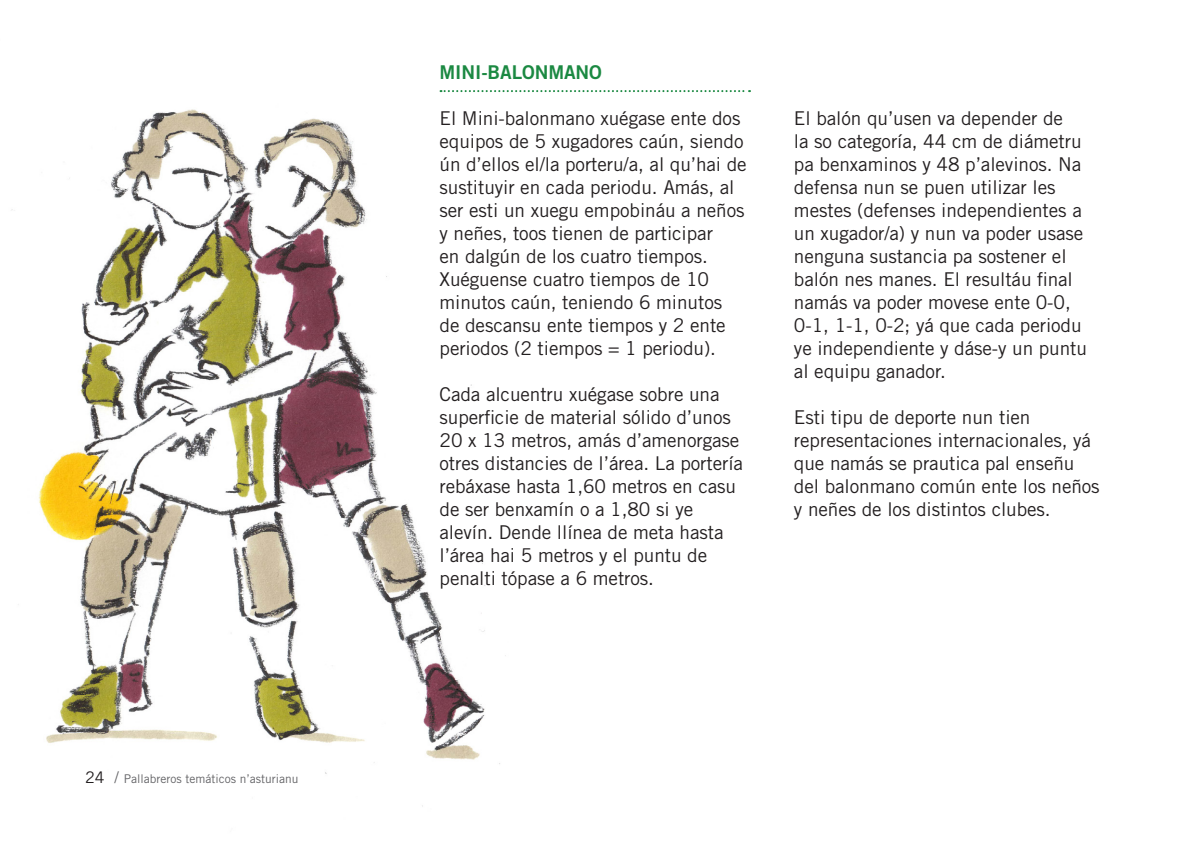
<style>
.page{position:relative;width:1191px;height:851px;background:#fff}
.page>*{position:absolute;margin:0;border:0;box-sizing:border-box;transform-origin:0 0}
.Texto_general{font:19px/23px "Trade Gothic LT Std";letter-spacing:-.005em;color:#231f20}
.Título_menor{font:19px "Trade Gothic LT Std Bd 2";letter-spacing:-.005em;color:#1b8942}
.t1{font:12px "Trade Gothic LT Std";color:#636366}
.s1{font-size:16px;color:#231f20}
.s2{font-size:16px}
</style>
<div class="page">
<img style="left:11px;top:90px;width:497px;height:717px">
<svg style="left:440px;top:90px;width:310px;height:2px"></svg>
<p class="t1" style="left:85px;top:771px;width:215px"><span class="s1">24</span> <span class="s2">/</span> Pallabreros temáticos n’asturianu</p>
<p class="Título_menor" style="left:439px;top:60px;width:164px">MINI-BALONMANO</p>
<p class="Texto_general" style="left:439px;top:106px;width:309px">El Mini-balonmano xuégase ente dos equipos de 5 xugadores caún, siendo ún d’ellos el/la porteru/a, al qu’hai de sustituyir en cada periodu. Amás, al ser esti un xuegu empobináu a neños y neñes, toos tienen de participar<br>en dalgún de los cuatro tiempos.<br>Xuéguense cuatro tiempos de 10 minutos caún, teniendo 6 minutos de descansu ente tiempos y 2 ente periodos (2 tiempos = 1 periodu).</p>
<p class="Texto_general" style="left:439px;top:382px;width:305px">Cada alcuentru xuégase sobre una superficie de material sólido d’unos<br>20 x 13 metros, amás d’amenorgase otres distancies de l’área. La portería rebáxase hasta 1,60 metros en casu de ser benxamín o a 1,80 si ye alevín. Dende llínea de meta hasta l’área hai 5 metros y el puntu de penalti tópase a 6 metros.</p>
<p class="Texto_general" style="left:794px;top:106px;width:294px">El balón qu’usen va depender de<br>la so categoría, 44 cm de diámetru pa benxaminos y 48 p’alevinos. Na defensa nun se puen utilizar les mestes (defenses independientes a un xugador/a) y nun va poder usase nenguna sustancia pa sostener el balón nes manes. El resultáu final namás va poder movese ente 0-0,<br>0-1, 1-1, 0-2; yá que cada periodu ye independiente y dáse-y un puntu al equipu ganador.</p>
<p class="Texto_general" style="left:794px;top:405px;width:307px">Esti tipu de deporte nun tien representaciones internacionales, yá que namás se prautica pal enseñu del balonmano común ente los neños y neñes de los distintos clubes.</p>
</div>
